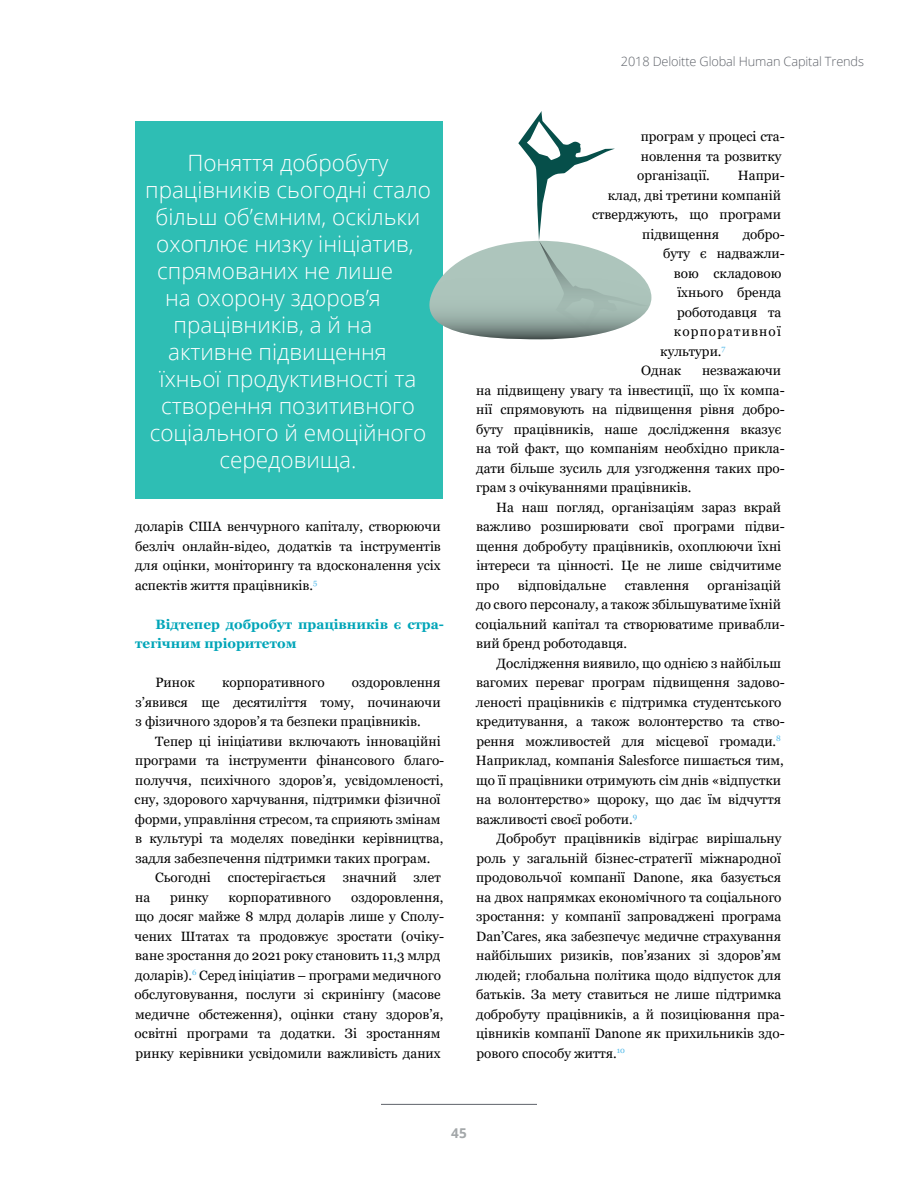
<style>
.page{position:relative;width:918px;height:1188px;background:#fff}
.page>*{position:absolute;margin:0;border:0;box-sizing:border-box;transform-origin:0 0}
.pullout-white-text{font:300 22.5px "Open Sans";color:#fff}
.body-copy{font:13.5px/19.5px "Georgia";color:#000}
.body-copy-2{font:700 13.5px/19.5px "Georgia";color:#00a5b8}
.body-copy-3{font:13.5px "Georgia";letter-spacing:.085em;color:#000}
.page-number{font:700 13.5px "Open Sans";color:#a3a7a9}
.t1{font:300 12.75px "Open Sans";letter-spacing:-.01em;color:#5f636a}
</style>
<div class="page">
<div style="left:135px;top:122px;width:307px;height:378px;background:#2ebeb4"></div>
<svg style="left:409px;top:111px;width:242px;height:228px"></svg>
<hr style="left:381px;top:1104px;width:156px;height:1px;background:#5f636a">
<p class="pullout-white-text" style="left:187px;top:147px;width:203px">Поняття добробуту</p>
<p class="pullout-white-text" style="left:145px;top:174px;width:287px">працівників сьогодні стало</p>
<p class="pullout-white-text" style="left:156px;top:201px;width:266px">більш об’ємним, оскільки</p>
<p class="pullout-white-text" style="left:156px;top:228px;width:259px">охоплює низку ініціатив,</p>
<p class="pullout-white-text" style="left:157px;top:255px;width:238px">спрямованих не лише</p>
<p class="pullout-white-text" style="left:165px;top:282px;width:217px">на охорону здоров’я</p>
<p class="pullout-white-text" style="left:174px;top:309px;width:200px">працівників, а й на</p>
<p class="pullout-white-text" style="left:168px;top:336px;width:220px">активне підвищення</p>
<p class="pullout-white-text" style="left:160px;top:363px;width:258px">їхньої продуктивності та</p>
<p class="pullout-white-text" style="left:161px;top:390px;width:255px">створення позитивного</p>
<p class="pullout-white-text" style="left:150px;top:417px;width:278px">соціального й емоційного</p>
<p class="pullout-white-text" style="left:219px;top:444px;width:139px">середовища.</p>
<p class="body-copy" style="left:135px;top:517px;width:307px;text-align:justify">доларів США венчурного капіталу, створюючи безліч онлайн-відео, додатків та інструментів для оцінки, моніторингу та вдосконалення усіх аспектів життя працівників.<sup>5</sup></p>
<p class="body-copy-2" style="left:135px;top:614px;width:310px;text-indent:20px">Відтепер добробут працівників є стра&shy;тегічним пріоритетом</p>
<p class="body-copy" style="left:155px;top:673px;width:41px">Ринок</p>
<p class="body-copy" style="left:222px;top:673px;width:104px">корпоративного</p>
<p class="body-copy" style="left:135px;top:673px;width:307px;text-align:justify;text-indent:217px">оздоровлення з’явився ще десятиліття тому, починаючи з фізичного здоров’я та безпеки працівників.</p>
<p class="body-copy" style="left:135px;top:731px;width:311px;text-indent:21px">Тепер ці ініціативи включають інноваційні програми та інструменти фінансового благо&shy;получчя, психічного здоров’я, усвідомленості, сну, здорового харчування, підтримки фізичної форми, управління стресом, та сприяють змінам в культурі та моделях поведінки керівництва, задля забезпечення підтримки таких програм.</p>
<p class="body-copy" style="left:155px;top:868px;width:57px">Сьогодні</p>
<p class="body-copy" style="left:228px;top:868px;width:100px">спостерігається</p>
<p class="body-copy" style="left:343px;top:868px;width:55px">значний</p>
<p class="body-copy" style="left:414px;top:868px;width:29px">злет</p>
<p class="body-copy" style="left:135px;top:887px;width:17px">на</p>
<p class="body-copy" style="left:170px;top:887px;width:40px">ринку</p>
<p class="body-copy" style="left:229px;top:887px;width:104px">корпоративного</p>
<p class="body-copy" style="left:135px;top:887px;width:311px;text-indent:217px">оздоровлення, що досяг майже 8 млрд доларів лише у Сполу&shy;чених Штатах та продовжує зростати (очіку&shy;ване зростання до 2021 року становить 11,3 млрд доларів).<sup>6</sup> Серед ініціатив – програми медичного обслуговування, послуги зі скринінгу (масове медичне обстеження), оцінки стану здоров’я, освітні програми та додатки. Зі зростанням ринку керівники усвідомили важливість даних</p>
<p class="t1" style="left:621px;top:53px;width:245px">2018 Deloitte Global Human Capital Trends</p>
<p class="body-copy" style="left:637px;top:127px;width:149px">програм у процесі ста&shy;новлення та розвитку організації.</p>
<p class="body-copy" style="left:738px;top:166px;width:48px">Напри-</p>
<p class="body-copy" style="left:608px;top:185px;width:175px">клад, дві третини компаній</p>
<p class="body-copy" style="left:592px;top:205px;width:190px">стверджують, що програми</p>
<p class="body-copy" style="left:642px;top:224px;width:78px">підвищення</p>
<p class="body-copy" style="left:743px;top:224px;width:44px">добро-</p>
<p class="body-copy" style="left:663px;top:244px;width:123px">буту є надважли-</p>
<p class="body-copy" style="left:674px;top:263px;width:109px">вою складовою</p>
<p class="body-copy" style="left:677px;top:283px;width:106px">їхнього бренда</p>
<p class="body-copy" style="left:677px;top:302px;width:106px">роботодавця та</p>
<p class="body-copy-3" style="left:674px;top:323px;width:109px">корпоративної</p>
<p class="body-copy" style="left:660px;top:341px;width:67px">культури.<sup>7</sup></p>
<p class="body-copy" style="left:641px;top:361px;width:42px">Однак</p>
<p class="body-copy" style="left:476px;top:361px;width:310px;text-indent:226px">незважаючи на підвищену увагу та інвестиції, що їх компа&shy;нії спрямовують на підвищення рівня добро&shy;буту працівників, наше дослідження вказує на той факт, що компаніям необхідно прикла&shy;дати більше зусиль для узгодження таких про&shy;грам з очікуваннями працівників.</p>
<p class="body-copy" style="left:476px;top:497px;width:310px;text-indent:20px">На наш погляд, організаціям зараз вкрай важливо розширювати свої програми підви&shy;щення добробуту працівників, охоплюючи їхні інтереси та цінності. Це не лише свідчитиме про</p>
<p class="body-copy" style="left:475px;top:575px;width:311px;text-indent:232px">організацій до свого персоналу, а також збільшуватиме їхній соціальний капітал та створюватиме привабли&shy;вий бренд роботодавця.</p>
<p class="body-copy" style="left:476px;top:653px;width:311px;text-indent:21px">Дослідження виявило, що однією з найбільш вагомих переваг програм підвищення задово&shy;леності працівників є підтримка студентського кредитування, а також волонтерство та ство&shy;рення можливостей для місцевої громади.<sup>8<br></sup>Наприклад, компанія Salesforce пишається тим, що її працівники отримують сім днів «відпустки на волонтерство» щороку, що дає їм відчуття важливості своєї роботи.<sup>9</sup></p>
<p class="body-copy" style="left:476px;top:829px;width:311px;text-indent:21px">Добробут працівників відіграє вирішальну роль у загальній бізнес-стратегії міжнародної продовольчої компанії Danone, яка базується на двох напрямках економічного та соціального зростання: у компанії запроваджені програма Dan’Cares, яка забезпечує медичне страхування найбільших ризиків, пов’язаних зі здоров’ям людей; глобальна політика щодо відпусток для батьків. За мету ставиться не лише підтримка добробуту працівників, а й позиціювання пра&shy;цівників компанії Danone як прихильників здо&shy;рового способу життя.<sup>10</sup></p>
<p class="body-copy" style="left:518px;top:575px;width:90px">відповідальне</p>
<p class="body-copy" style="left:625px;top:575px;width:66px">ставлення</p>
<p class="page-number" style="left:451px;top:1123px;width:17px">45</p>
</div>
